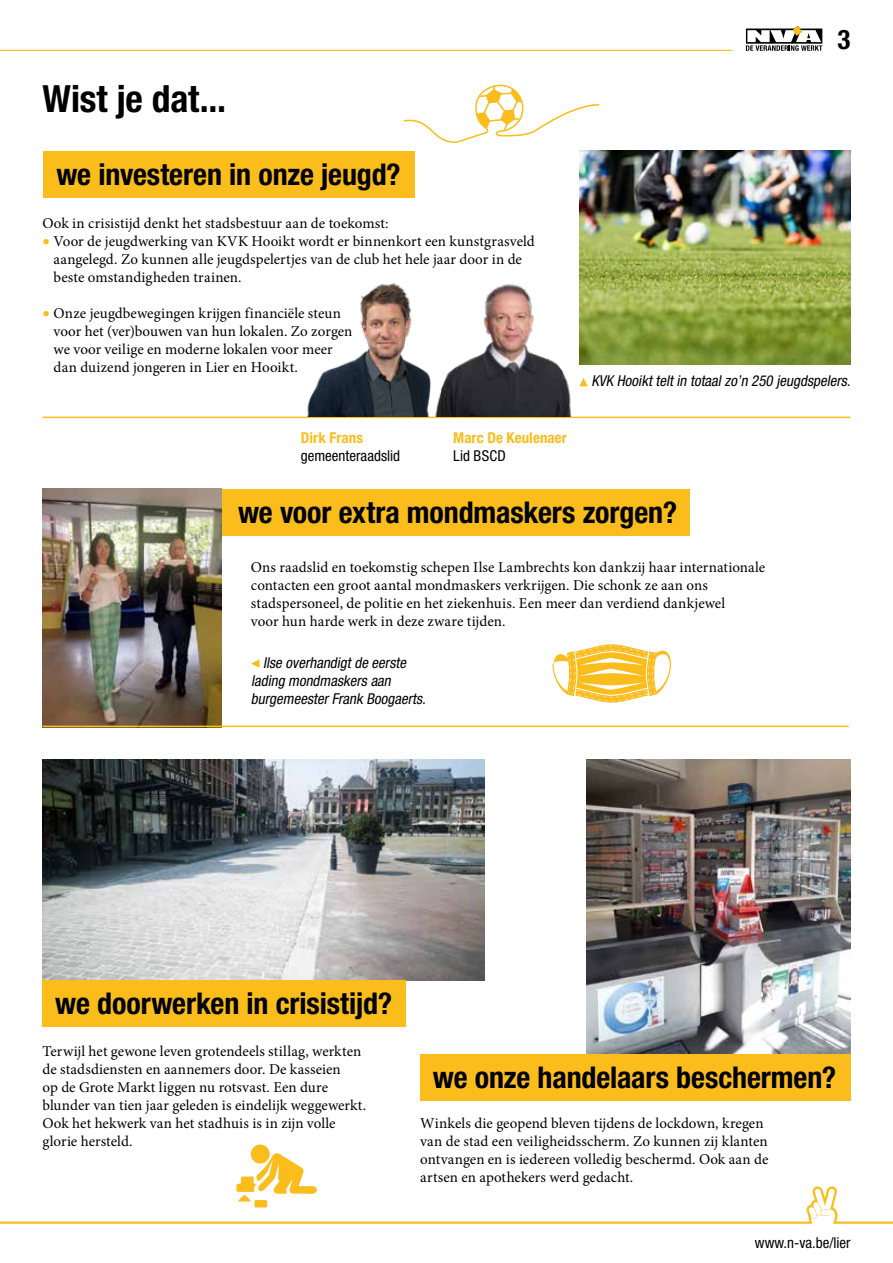
<style>
.page{position:relative;width:893px;height:1263px;background:#fff}
.page>*{position:absolute;margin:0;border:0;box-sizing:border-box;transform-origin:0 0}
.t1{font:700 condensed 37.5px "Helvetica Neue LT Std";letter-spacing:-.005em;color:#000}
.t2{font:700 condensed 30px "Helvetica Neue LT Std";letter-spacing:-.005em;color:#000}
.t3{font:700 condensed 27px "Helvetica Neue LT Std";color:#000}
.t4{font:15px/18px "Minion Pro";color:#000}
.t5{font:italic condensed 15px/18px "Helvetica Neue LT Std";color:#000}
.t6{font:condensed 15px "Helvetica Neue LT Std";color:#000}
.t7{font:700 condensed 15px "Helvetica Neue LT Std";letter-spacing:.005em;color:#fbbd1b}
.s1{font-family:"Helvetica Neue LT Std";font-stretch:condensed;color:#fbbd1b}
</style>
<div class="page">
<hr style="left:0;top:50px;width:732px;height:1px;background:#fbbd1b">
<img style="left:579px;top:151px;width:271px;height:213px">
<svg style="left:579px;top:378px;width:9px;height:8px"></svg>
<svg style="left:404px;top:84px;width:196px;height:59px"></svg>
<div style="left:44px;top:151px;width:371px;height:47px;background:#fbbd1b"></div>
<hr style="left:43px;top:417px;width:807px;height:1px;background:#fbbd1b">
<img style="left:443px;top:284px;width:130px;height:133px">
<img style="left:43px;top:759px;width:441px;height:221px">
<img style="left:587px;top:759px;width:263px;height:294px">
<div style="left:420px;top:1053px;width:430px;height:47px;background:#fbbd1b"></div>
<div style="left:43px;top:980px;width:363px;height:47px;background:#fbbd1b"></div>
<div style="left:251px;top:1144px;width:19px;height:19px;background:#fbbd1b;border-radius:50%"></div>
<img style="left:300px;top:283px;width:143px;height:134px">
<div style="left:220px;top:489px;width:470px;height:47px;background:#fbbd1b"></div>
<img style="left:43px;top:489px;width:178px;height:237px">
<svg style="left:251px;top:659px;width:8px;height:9px"></svg>
<hr style="left:43px;top:726px;width:806px;height:1px;background:#fbbd1b">
<svg style="left:552px;top:644px;width:119px;height:59px"></svg>
<svg style="left:0;top:1152px;width:893px;height:72px"></svg>
<svg style="left:746px;top:26px;width:76px;height:25px"></svg>
<h1 class="t1" style="left:43px;top:76px;width:185px">Wist je dat...</h1>
<h2 class="t2" style="left:56px;top:156px;width:346px">we investeren in onze jeugd?</h2>
<p class="t4" style="left:43px;top:214px;width:348px">Ook in crisistijd denkt het stadsbestuur aan de toekomst:</p>
<p class="t4" style="left:54px;top:232px;width:483px;text-indent:-11px"><span class="s1">•</span> Voor de jeugdwerking van KVK Hooikt wordt er binnenkort een kunstgrasveld aangelegd. Zo kunnen alle jeugdspelertjes van de club het hele jaar door in de beste omstandigheden trainen.</p>
<p class="t4" style="left:54px;top:304px;width:300px;text-indent:-11px"><span class="s1">•</span> Onze jeugdbewegingen krijgen financiële steun voor het (ver)bouwen van hun lokalen. Zo zorgen we voor veilige en moderne lokalen voor meer dan duizend jongeren in Lier en Hooikt.</p>
<p class="t7" style="left:301px;top:428px;width:64px">Dirk Frans</p>
<p class="t6" style="left:301px;top:447px;width:101px">gemeenteraadslid</p>
<p class="t7" style="left:453px;top:428px;width:115px">Marc De Keulenaer</p>
<p class="t6" style="left:453px;top:447px;width:54px">Lid BSCD</p>
<h3 class="t3" style="left:837px;top:23px;width:14px">3</h3>
<p class="t5" style="left:591px;top:372px;width:264px">KVK Hooiktteltin totaalzo’n 250 jeugdspelers.</p>
<h2 class="t2" style="left:238px;top:494px;width:440px">we voor extra mondmaskers zorgen?</h2>
<p class="t4" style="left:251px;top:559px;width:516px">Ons raadslid en toekomstig schepen Ilse Lambrechts kon dankzij haar internationale contacten een groot aantal mondmaskers verkrijgen. Die schonk ze aan ons stadspersoneel, de politie en het ziekenhuis. Een meer dan verdiend dankjewel<br>voor hun harde werk in deze zware tijden.</p>
<p class="t5" style="left:251px;top:653px;width:179px;text-indent:12px">Ilse overhandigtde eerste lading mondmaskers aan burgemeesterFrank Boogaerts.</p>
<h2 class="t2" style="left:55px;top:985px;width:338px">we doorwerken in crisistijd?</h2>
<p class="t4" style="left:43px;top:1042px;width:325px">Terwijl het gewone leven grotendeels stillag, werkten de stadsdiensten en aannemers door. De kasseien<br>op de Grote Markt liggen nu rotsvast. Een dure blunder van tien jaar geleden is eindelijk weggewerkt.<br>Ook het hekwerk van het stadhuis is in zijn volle glorie hersteld.</p>
<h2 class="t2" style="left:433px;top:1059px;width:405px">we onze handelaars beschermen?</h2>
<p class="t4" style="left:420px;top:1114px;width:350px">Winkels die geopend bleven tijdens de lockdown, kregen van de stad een veiligheidsscherm. Zo kunnen zij klanten ontvangen en is iedereen volledig beschermd. Ook aan de artsen en apothekers werd gedacht.</p>
<p class="t6" style="left:755px;top:1234px;width:97px">www.n-va.be/lier</p>
</div>
